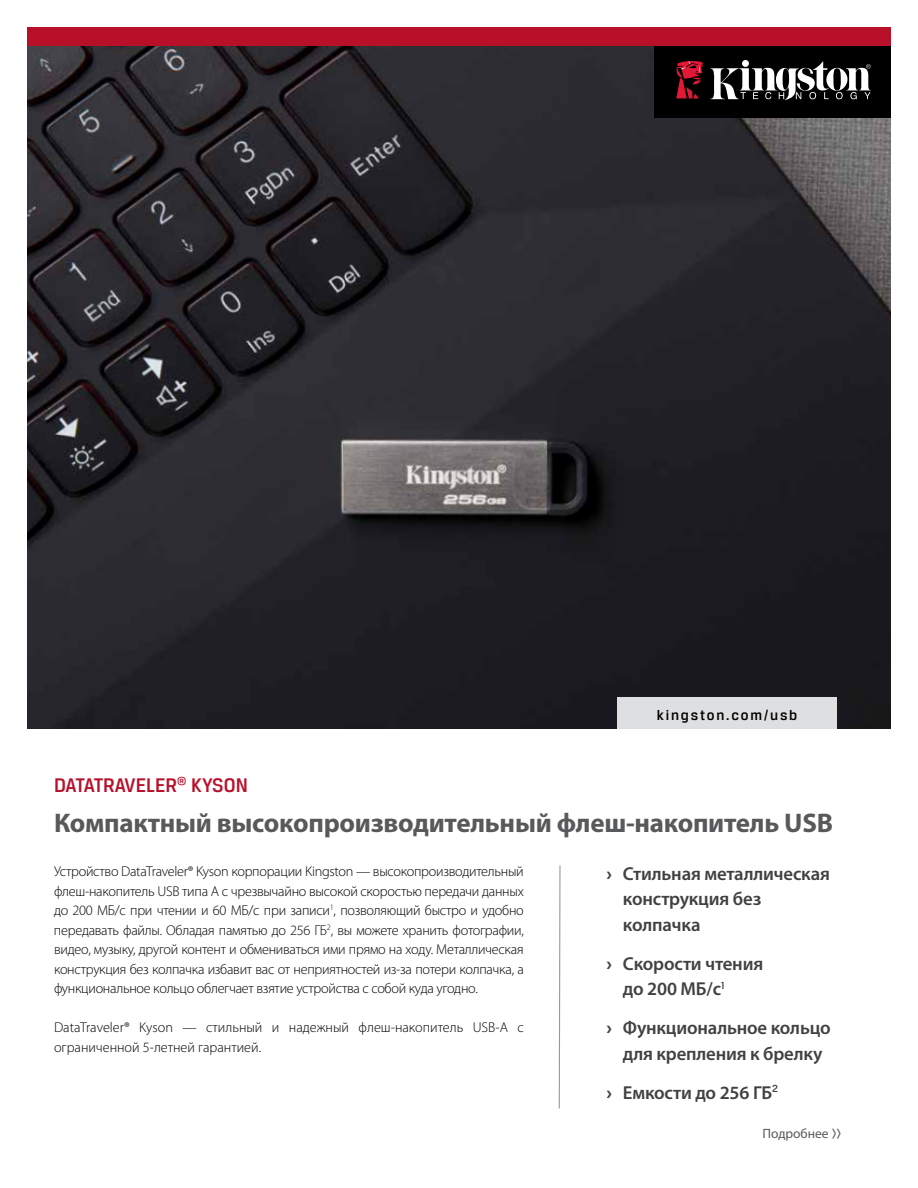
<style>
.page{position:relative;width:918px;height:1188px;background:#fff}
.page>*{position:absolute;margin:0;border:0;box-sizing:border-box;transform-origin:0 0}
.t1{font:700 27px "Myriad Pro";letter-spacing:-.01em;color:#58595b}
.t2{font:500 21px "Breuer Text";color:#b9102a}
.t3{font:600 18.75px/25.5px "Myriad Pro";letter-spacing:-.01em;color:#414042}
.t4{font:500 15px "Breuer Text";letter-spacing:.12em;color:#000}
.t5{font:300 14.25px/19.5px "Myriad Pro";color:#000;text-align:justify}
.t6{font:13.5px "Myriad Pro";color:#58595b}
.s1{font-family:"Breuer Text";font-weight:700}
.s2{font-family:"Breuer Text";font-weight:500}
</style>
<div class="page">
<img style="left:27px;top:46px;width:864px;height:683px">
<div style="left:617px;top:697px;width:220px;height:32px;background:#dedfe0"></div>
<div style="left:27px;top:27px;width:864px;height:19px;background:#b9102a"></div>
<div style="left:655px;top:46px;width:236px;height:71px;background:#000"></div>
<svg style="left:710px;top:61px;width:161px;height:39px"></svg>
<svg style="left:676px;top:61px;width:28px;height:38px"></svg>
<svg style="left:558px;top:865px;width:3px;height:244px"></svg>
<h2 class="t2" style="left:54px;top:774px;width:195px">DATATRAVELER<sup>®</sup> KYSON</h2>
<p class="t4" style="left:657px;top:706px;width:142px">kingston.com/usb</p>
<h1 class="t1" style="left:54px;top:805px;width:781px">Компактный высокопроизводительный флеш-накопитель USB</h1>
<p class="t5" style="left:54px;top:862px;width:471px">Устройство DataTraveler® Kyson корпорации Kingston — высокопроизводительный флеш-накопитель USB типа А с чрезвычайно высокой скоростью передачи данных до 200 МБ/с при чтении и 60 МБ/с при записи<sup>1</sup>, позволяющий быстро и удобно передавать файлы. Обладая памятью до 256 ГБ<sup>2</sup>, вы можете хранить фотографии, видео, музыку, другой контент и обмениваться ими прямо на ходу. Металлическая конструкция без колпачка избавит вас от неприятностей из-за потери колпачка, а функциональное кольцо облегчает взятие устройства с собой куда угодно.</p>
<p class="t5" style="left:54px;top:1017px;width:471px">DataTraveler® Kyson — стильный и надежный флеш-накопитель USB-A с ограниченной 5-летней гарантией.</p>
<h3 class="t3" style="left:623px;top:860px;width:209px;text-indent:-17px"><span class="s1">›</span> Стильная металлическая конструкция без колпачка</h3>
<h3 class="t3" style="left:623px;top:950px;width:142px;text-indent:-17px"><span class="s1">›</span> Скорости чтения до 200 МБ/с<sup>1</sup></h3>
<h3 class="t3" style="left:606px;top:1014px;width:226px;text-align:center"><span class="s1">›</span> Функциональное кольцо для крепления к брелку</h3>
<h3 class="t3" style="left:606px;top:1079px;width:173px"><span class="s1">›</span> Емкости до 256 ГБ<sup>2</sup></h3>
<p class="t6" style="left:762px;top:1125px;width:80px">Подробнее <span class="s2">&gt;&gt;</span></p>
</div>
